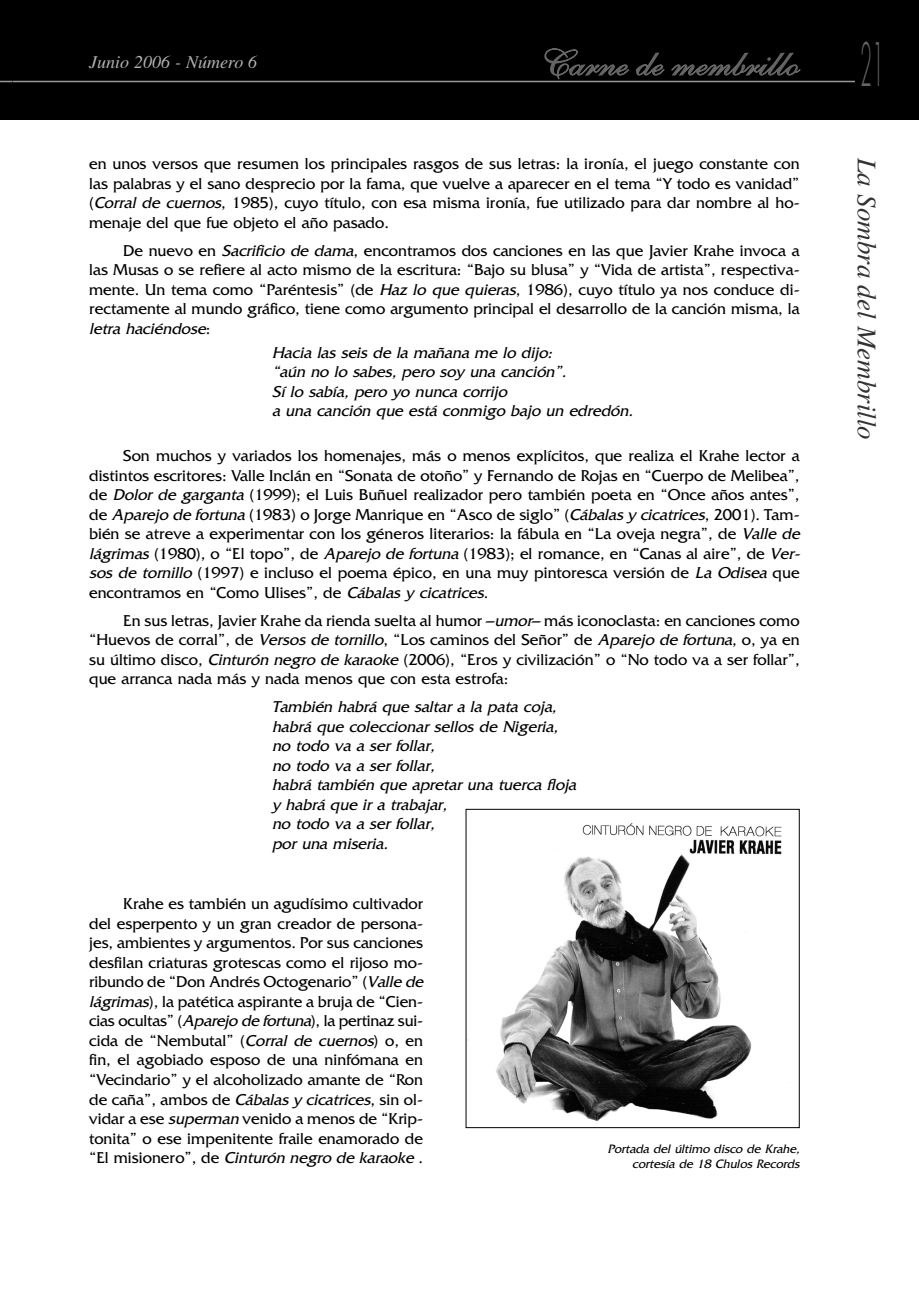
<style>
.page{position:relative;width:919px;height:1289px;background:#fff}
.page>*{position:absolute;margin:0;border:0;box-sizing:border-box;transform-origin:0 0}
.t1{font:36px "Shelley Allegro Script";color:#666;scale:1.12 1}
.t2{font:italic 27px "Times";color:#333}
.t3{font:italic 18px "Times";color:#b3b3b3}
.t4{font:16.5px/19.5px "Friz Quadrata";color:#000;text-align:justify}
.t5{font:italic 16.5px/19.5px "Friz Quadrata";color:#000}
.t6{font:italic 12.75px/15px "Friz Quadrata";color:#000;text-align:right}
.s1{font-family:"Futura";font-weight:300;font-size:58.2px}
.s2{font-style:italic}
</style>
<div class="page">
<div style="left:13px;top:1px;width:905px;height:119px;background:#000"></div>
<hr style="left:13px;top:81px;width:841px;height:1px;background:#999">
<div style="left:0;top:1px;width:13px;height:119px;background:#000"></div>
<svg style="left:0;top:81px;width:13px;height:1px"></svg>
<img style="left:467px;top:823px;width:315px;height:298px">
<p class="t3" style="left:89px;top:56px;width:170px">Junio 2006 - Número 6</p>
<h1 class="t1" style="left:542px;top:53px;width:307px">Carne de membrillo <span class="s1">21</span></h1>
<p class="t4" style="left:89px;top:156px;width:712px">en unos versos que resumen los principales rasgos de sus letras: la ironía, el juego constante con las palabras y el sano desprecio por la fama, que vuelve a aparecer en el tema “Y todo es vanidad” (<span class="s2">Corral de cuernos</span>, 1985), cuyo título, con esa misma ironía, fue utilizado para dar nombre al ho&shy;menaje del que fue objeto el año pasado.</p>
<p class="t4" style="left:89px;top:242px;width:712px;text-indent:34px">De nuevo en <span class="s2">Sacrificio de dama</span>, encontramos dos canciones en las que Javier Krahe invoca a las Musas o se refiere al acto mismo de la escritura: “Bajo su blusa” y “Vida de artista”, respectiva&shy;mente. Un tema como “Paréntesis” (de <span class="s2">Haz lo que quieras</span>, 1986), cuyo título ya nos conduce di&shy;rectamente al mundo gráfico, tiene como argumento principal el desarrollo de la canción misma, la <span class="s2">letra haciéndose</span>:</p>
<p class="t5" style="left:272px;top:344px;width:365px">Hacia las seis de la mañana me lo dij o:<br>“aún no lo sabes, pero soy una canción”.<br>Sí lo sabía, pero yo nunca corrijo<br>a una canción que está conmigo bajo un edredón.</p>
<p class="t4" style="left:89px;top:447px;width:715px;text-align:left;text-indent:34px">Son muchos y variados los homenajes, más o menos explícitos, que realiza el Krahe lector a distintos escritores: Valle Inclán en “Sonata de otoño” y Fernando de Rojas en “Cuerpo de Melibea”, de <span class="s2">Dolor de garganta</span> (1999); el Luis Buñuel realizador pero también poeta en “Once años antes”, de <span class="s2">Aparejo de fortuna</span>(1983) o Jorge Manrique en “Asco de siglo” (<span class="s2">Cábalas y cicatrices</span>, 2001). Tam&shy;bién se atreve a experimentar con los géneros literarios: la fábula en “La oveja negra”, de <span class="s2">Valle de lágrimas</span> (1980), o “El topo”, de <span class="s2">Aparejo de fortuna</span> (1983); el romance, en “Canas al aire”, de <span class="s2">Ver&shy;sos de tornillo</span> (1997) e incluso el poema épico, en una muy pintoresca versión de <span class="s2">La Odisea</span> que encontramos en “Como Ulises”, de <span class="s2">Cábalas y cicatrices</span>.</p>
<p class="t4" style="left:89px;top:612px;width:712px;text-indent:34px">En sus letras, Javier Krahe da rienda suelta al humor –<span class="s2">umor</span>– más iconoclasta: en canciones como “Huevos de corral”, de <span class="s2">Versos de tornillo</span>, “Los caminos del Señor” de <span class="s2">Aparejo de fortuna</span>, o, ya en su último disco, <span class="s2">Cinturón negro de karaoke</span> (2006), “Eros y civilización” o “No todo va a ser follar”, que arranca nada más y nada menos que con esta estrofa:</p>
<p class="t5" style="left:272px;top:698px;width:309px">También habrá que saltar a la pata coja, habrá que coleccionar sellos de Nigeria, no todo va a ser follar,<br>no todo va a ser follar,<br>habrá también que apretar una tuerca floja y habrá que ir a trabajar,<br>no todo va a ser follar,<br>por una miseria.</p>
<p class="t4" style="left:89px;top:895px;width:338px;text-align:left;text-indent:34px">Krahe es también un agudísimo cultivador del esperpento y un gran creador de persona&shy;jes, ambientes y argumentos. Por sus canciones desfilan criaturas grotescas como el rijoso mo&shy;ribundo de “Don Andrés Octogenario” (<span class="s2">Valle de lágrimas</span>), la patética aspirante a bruja de “Cien&shy;cias ocultas” (<span class="s2">Aparejo de fortuna</span>), la pertinaz sui&shy;cida de “Nembutal” (<span class="s2">Corral de cuernos</span>) o, en fin, el agobiado esposo de una ninfómana en “Vecindario” y el alcoholizado amante de “Ron de caña”, ambos de <span class="s2">Cábalas y cicatrices</span>, sin ol&shy;vidar a ese <span class="s2">superman</span>venido a menos de “Krip&shy;tonita” o ese impenitente fraile enamorado de “El misionero”, de <span class="s2">Cinturón negro de karaoke</span>.</p>
<p class="t6" style="left:607px;top:1142px;width:196px">Portada del último disco de Krahe, cortesía de 18 Chulos Records</p>
<h2 class="t2" style="left:876px;top:158px;width:283px;rotate:90deg">La Sombra del Membrillo</h2>
</div>
